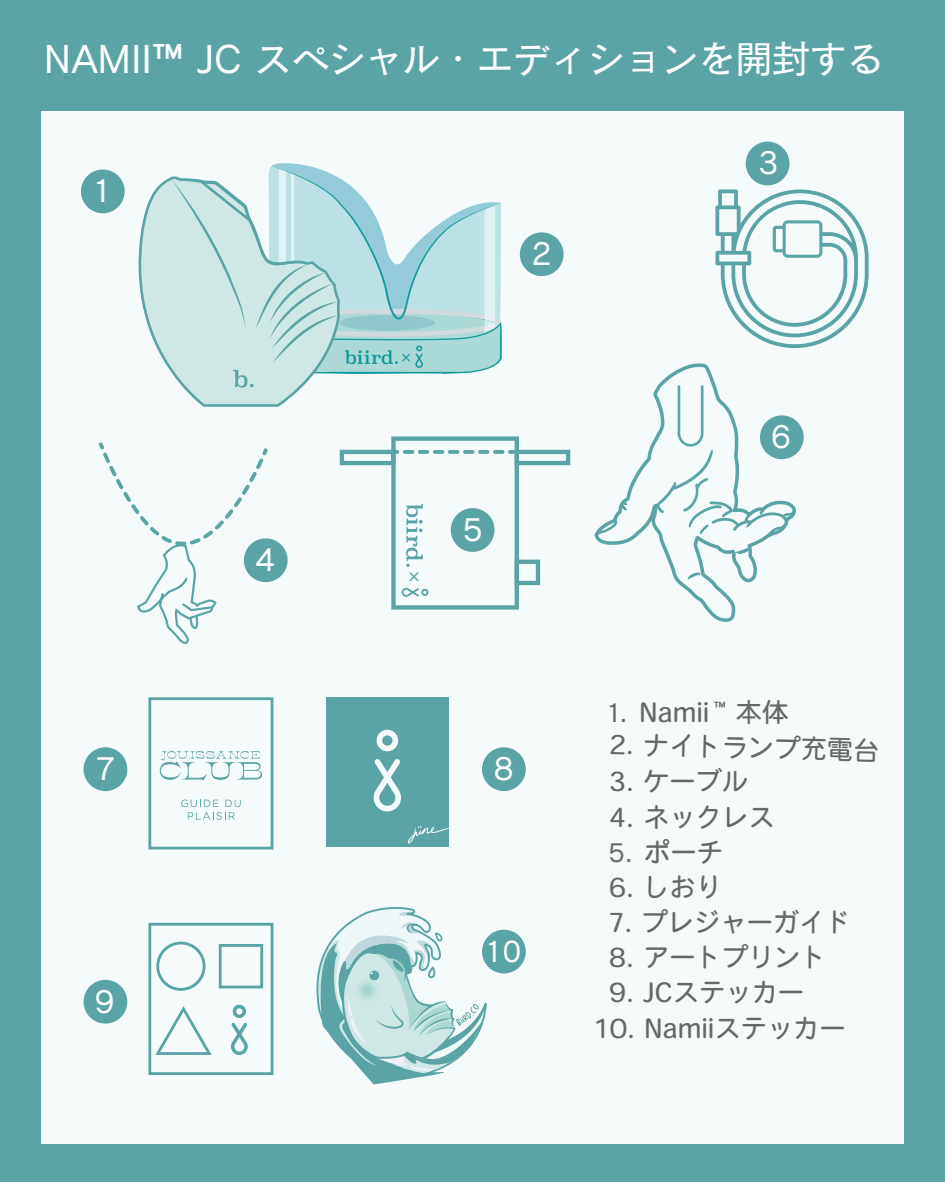
<style>
.page{position:relative;width:945px;height:1182px;background:#fff}
.page>*{position:absolute;margin:0;border:0;box-sizing:border-box;transform-origin:0 0}
.t1{font:39.38px "Cezanne Pro N M";letter-spacing:-.06em;color:#fff}
.t2{font:31.85px "Cezanne Pro N M";color:#fff}
.t3{font:29.75px "Cezanne Pro N M";color:#fff}
.t4{font:26.25px "Heisei Maru Go Std W4";color:#676767}
.t5{font:15.31px "Cezanne Pro N M";color:#676767}
.s1{font-family:"Cezanne Pro N M"}
</style>
<div class="page">
<div style="left:0;top:0;width:945px;height:1180px;background:#5aa4a5"></div>
<div style="left:41px;top:111px;width:863px;height:1032px;background:#f5fafb"></div>
<div style="left:81px;top:169px;width:44px;height:44px;background:#5ba4a5;border-radius:50%"></div>
<div style="left:520px;top:232px;width:44px;height:44px;background:#5ba4a5;border-radius:50%"></div>
<div style="left:746px;top:142px;width:43px;height:43px;background:#5ba4a5;border-radius:50%"></div>
<div style="left:244px;top:538px;width:44px;height:44px;background:#5ba4a5;border-radius:50%"></div>
<div style="left:482px;top:929px;width:44px;height:44px;background:#5ba4a5;border-radius:50%"></div>
<div style="left:482px;top:747px;width:44px;height:44px;background:#5ba4a5;border-radius:50%"></div>
<div style="left:84px;top:979px;width:43px;height:44px;background:#5ba4a5;border-radius:50%"></div>
<div style="left:84px;top:747px;width:43px;height:44px;background:#5ba4a5;border-radius:50%"></div>
<svg style="left:138px;top:177px;width:164px;height:230px;fill:#cfe8e5"></svg>
<svg style="left:594px;top:392px;width:163px;height:230px"></svg>
<svg style="left:596px;top:518px;width:23px;height:17px"></svg>
<svg style="left:687px;top:571px;width:14px;height:9px"></svg>
<svg style="left:619px;top:500px;width:10px;height:11px"></svg>
<svg style="left:654px;top:189px;width:215px;height:366px"></svg>
<div style="left:326px;top:697px;width:122px;height:149px;background:#5aa4a5"></div>
<div style="left:148px;top:922px;width:125px;height:152px;border:3px solid #5aa4a5"></div>
<div style="left:156px;top:941px;width:50px;height:49px;border:3px solid #5aa4a5;border-radius:50%"></div>
<svg style="left:155px;top:1006px;width:57px;height:49px"></svg>
<div style="left:219px;top:943px;width:44px;height:45px;border:3px solid #5aa4a5"></div>
<svg style="left:316px;top:907px;width:172px;height:178px"></svg>
<svg style="left:98px;top:442px;width:172px;height:202px"></svg>
<svg style="left:171px;top:166px;width:331px;height:221px"></svg>
<svg style="left:181px;top:799px;width:60px;height:20px"></svg>
<svg style="left:160px;top:751px;width:102px;height:29px"></svg>
<div style="left:148px;top:697px;width:125px;height:152px;border:3px solid #5aa4a5"></div>
<svg style="left:340px;top:436px;width:230px;height:173px"></svg>
<svg style="left:231px;top:1004px;width:17px;height:50px"></svg>
<svg style="left:377px;top:729px;width:21px;height:22px"></svg>
<svg style="left:374px;top:759px;width:27px;height:52px"></svg>
<svg style="left:408px;top:825px;width:41px;height:18px"></svg>
<h1 class="t1" style="left:44px;top:35px;width:843px">NAMII™ JC スペシャル・エディションを開封する</h1>
<p class="t2" style="left:92px;top:171px;width:21px">1</p>
<p class="t2" style="left:96px;top:749px;width:21px">7</p>
<p class="t2" style="left:95px;top:981px;width:21px">9</p>
<p class="t2" style="left:255px;top:540px;width:21px">4</p>
<p class="t2" style="left:532px;top:234px;width:21px">2</p>
<p class="t2" style="left:758px;top:143px;width:21px">3</p>
<p class="t2" style="left:463px;top:510px;width:21px">5</p>
<p class="t2" style="left:494px;top:749px;width:21px">8</p>
<p class="t3" style="left:484px;top:932px;width:38px">10</p>
<p class="t2" style="left:771px;top:417px;width:21px">6</p>
<p class="t4" style="left:606px;top:694px;width:184px"><span class="s1">1.</span> Namii　本体</p>
<p class="t5" style="left:714px;top:698px;width:14px">™</p>
<p class="t4" style="left:609px;top:727px;width:272px;rotate:1deg">2. ナイトランプ充電台</p>
<p class="t4" style="left:609px;top:763px;width:141px">3. ケーブル</p>
<p class="t4" style="left:609px;top:798px;width:167px">4. ネックレス</p>
<p class="t4" style="left:609px;top:833px;width:116px"><span class="s1">5.</span> ポーチ</p>
<p class="t4" style="left:609px;top:868px;width:115px">6. しおり</p>
<p class="t4" style="left:609px;top:903px;width:245px">7. プレジャーガイド</p>
<p class="t4" style="left:609px;top:938px;width:220px">8. アートプリント</p>
<p class="t4" style="left:609px;top:973px;width:197px">9. JCステッカー</p>
<p class="t4" style="left:594px;top:1010px;width:253px">10. Namiiステッカー</p>
</div>
